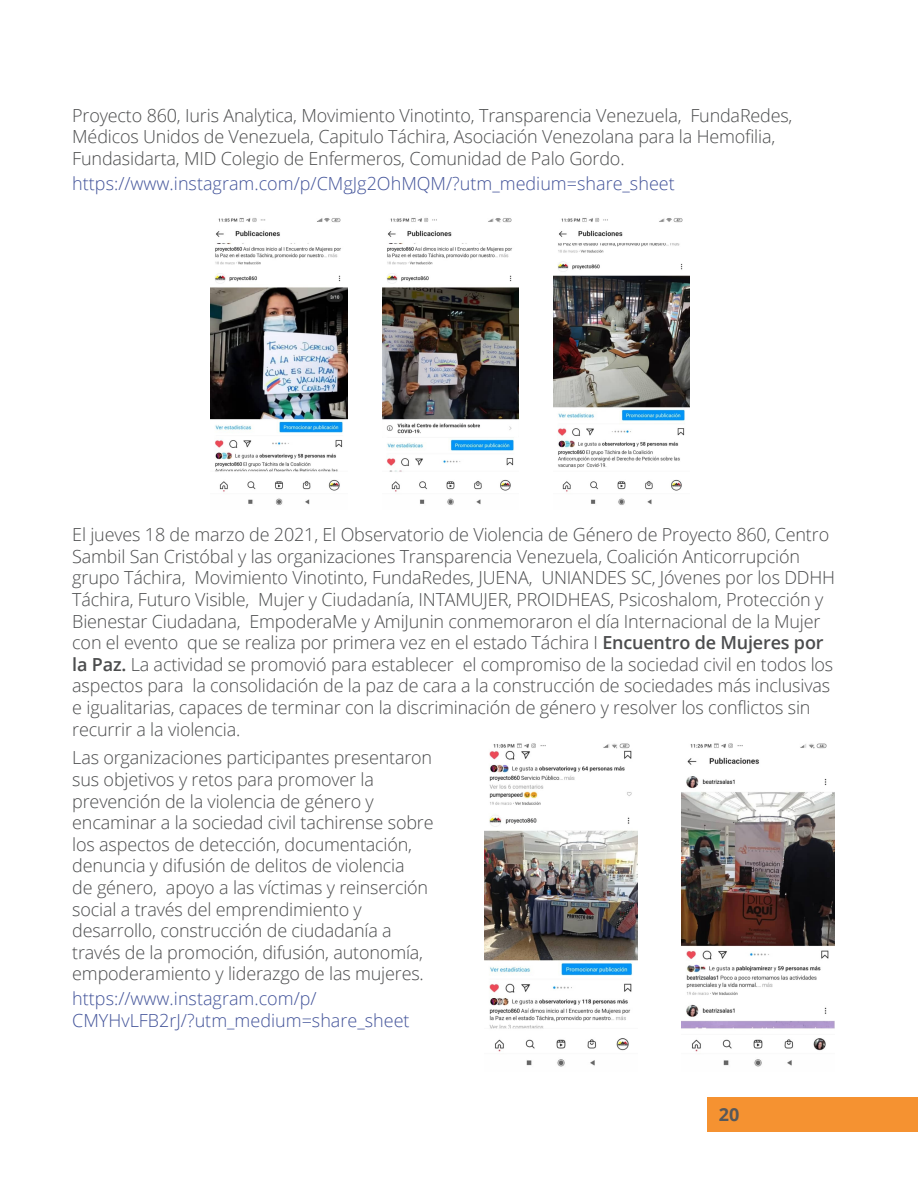
<style>
.page{position:relative;width:918px;height:1188px;background:#fff}
.page>*{position:absolute;margin:0;border:0;box-sizing:border-box;transform-origin:0 0}
.direccion_web{font:300 18px/21.6px "Open Sans";letter-spacing:-.01em;color:#4b4c4d}
.direccion_web-2{font:300 18px/21.6px "Open Sans";color:#43549a}
.t1{font:700 18px "Open Sans";color:#57585a}
.s1{font-weight:600}
</style>
<div class="page">
<div style="left:708px;top:1098px;width:210px;height:34px;background:#f59231"></div>
<img style="left:211px;top:218px;width:136px;height:287px">
<img style="left:485px;top:743px;width:153px;height:324px">
<img style="left:382px;top:218px;width:136px;height:287px">
<img style="left:681px;top:743px;width:153px;height:324px">
<img style="left:554px;top:218px;width:136px;height:287px">
<p class="direccion_web" style="left:72px;top:104px;width:722px">Proyecto 860, Iuris Analytica, Movimiento Vinotinto, Transparencia Venezuela, FundaRedes,<br>Médicos Unidos de Venezuela, Capitulo Táchira, Asociación Venezolana para la Hemofilia,<br>Fundasidarta, MID Colegio de Enfermeros, Comunidad de Palo Gordo.</p>
<p class="direccion_web-2" style="left:72px;top:172px;width:604px">https://www.instagram.com/p/CMgJg2OhMQM/?utm_medium=share_sheet</p>
<p class="direccion_web" style="left:72px;top:523px;width:764px">El jueves 18 de marzo de 2021, El Observatorio de Violencia de Género de Proyecto 860, Centro Sambil San Cristóbal y las organizaciones Transparencia Venezuela, Coalición Anticorrupción grupo Táchira, Movimiento Vinotinto, FundaRedes, JUENA, UNIANDES SC, Jóvenes por los DDHH Táchira, Futuro Visible, Mujer y Ciudadanía, INTAMUJER, PROIDHEAS, Psicoshalom, Protección y Bienestar Ciudadana, EmpoderaMe y AmiJunin conmemoraron el día Internacional de la Mujer con el evento que se realiza por primera vez en el estado Táchira I <span class="s1">Encuentro de Mujeres por la Paz.</span> La actividad se promovió para establecer el compromiso de la sociedad civil en todos los aspectos para la consolidación de la paz de cara a la construcción de sociedades más inclusivas e igualitarias, capaces de terminar con la discriminación de género y resolver los conflictos sin recurrir a la violencia.</p>
<p class="direccion_web" style="left:72px;top:747px;width:363px">Las organizaciones participantes presentaron sus objetivos y retos para promover la prevención de la violencia de género y encaminar a la sociedad civil tachirense sobre los aspectos de detección, documentación, denuncia y difusión de delitos de violencia<br>de género, apoyo a las víctimas y reinserción social a través del emprendimiento y desarrollo, construcción de ciudadanía a través de la promoción, difusión, autonomía, empoderamiento y liderazgo de las mujeres.</p>
<p class="direccion_web-2" style="left:72px;top:987px;width:339px">https://www.instagram.com/p/<br>CMYHvLFB2rJ/?utm_medium=share_sheet</p>
<p class="t1" style="left:719px;top:1101px;width:22px">20</p>
</div>
